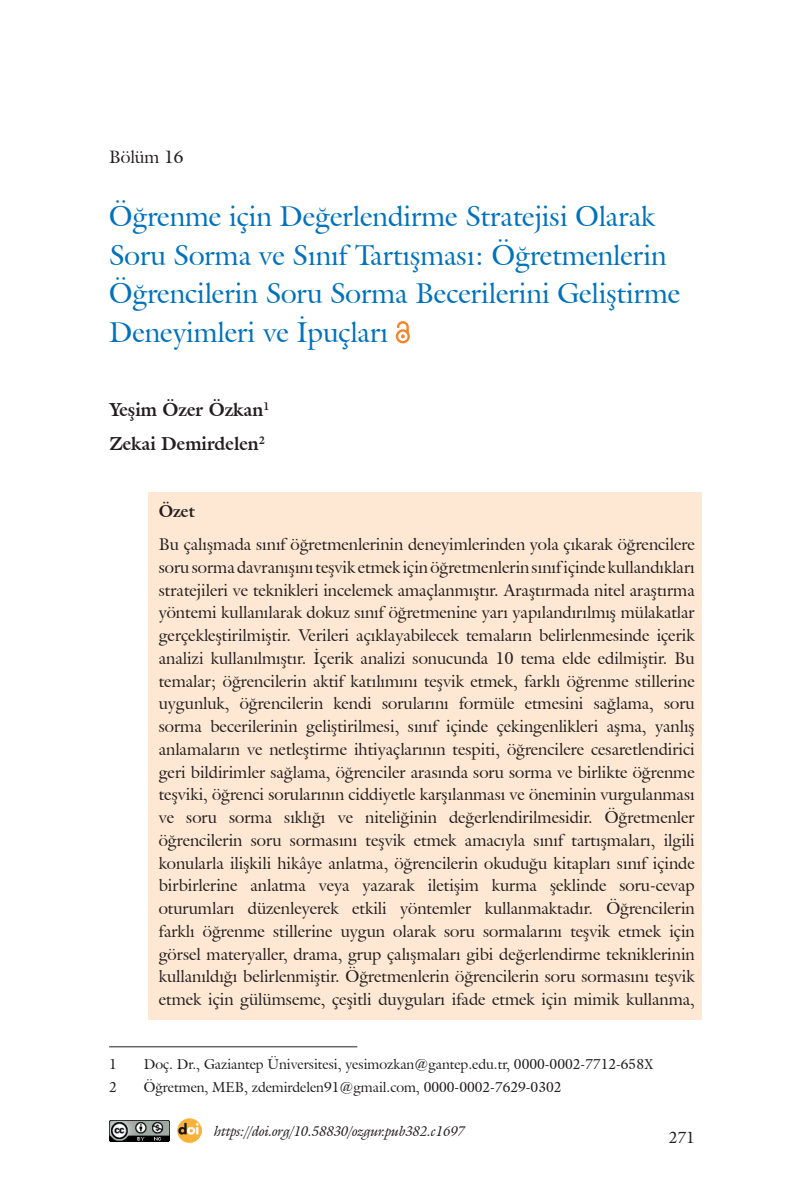
<style>
.page{position:relative;width:794px;height:1191px;background:#fff}
.page>*{position:absolute;margin:0;border:0;box-sizing:border-box;transform-origin:0 0}
.t1{font:28px/38.5px "Galliard IT Cby BT";color:#0072bc}
.t2{font:700 18.38px/34.5px "Galliard IT Cby BT";color:#231f20}
.t3{font:17.5px "Galliard IT Cby BT";color:#231f20}
.t4{font:16.62px/22.8px "Galliard IT Cby BT";color:#231f20;text-align:justify}
.t5{font:700 16.62px "Galliard IT Cby BT";color:#231f20}
.t6{font:15.75px "Galliard IT Cby BT";color:#231f20}
.t7{font:14px "Galliard IT Cby BT";color:#231f20}
.t8{font:italic 14px "Galliard IT Cby BT";color:#231f20}
</style>
<div class="page">
<div style="left:148px;top:492px;width:554px;height:527px;background:#fee8d3"></div>
<svg style="left:396px;top:321px;width:14px;height:22px"></svg>
<hr style="left:109px;top:1046px;width:248px;height:1px;background:#231f20">
<img style="left:109px;top:1120px;width:60px;height:21px">
<img style="left:177px;top:1118px;width:24px;height:24px">
<p class="t3" style="left:109px;top:145px;width:76px">Bölüm 16</p>
<h1 class="t1" style="left:109px;top:197px;width:572px">Öğrenme için Değerlendirme Stratejisi Olarak Soru Sorma ve Sınıf Tartışması: Öğretmenlerin Öğrencilerin Soru Sorma Becerilerini Geliştirme Deneyimleri ve İpuçları</h1>
<p class="t2" style="left:109px;top:392px;width:162px">Yeşim Özer Özkan<sup>1<br></sup>Zekai Demirdelen<sup>2</sup></p>
<p class="t5" style="left:159px;top:501px;width:38px">Özet</p>
<p class="t4" style="left:159px;top:533px;width:537px">Bu çalışmada sınıf öğretmenlerinin deneyimlerinden yola çıkarak öğrencilere soru sorma davranışını teşvik etmek için öğretmenlerin sınıf içinde kullandıkları stratejileri ve teknikleri incelemek amaçlanmıştır. Araştırmada nitel araştırma yöntemi kullanılarak dokuz sınıf öğretmenine yarı yapılandırılmış mülakatlar gerçekleştirilmiştir. Verileri açıklayabilecek temaların belirlenmesinde içerik analizi kullanılmıştır. İçerik analizi sonucunda 10 tema elde edilmiştir. Bu temalar; öğrencilerin aktif katılımını teşvik etmek, farklı öğrenme stillerine uygunluk, öğrencilerin kendi sorularını formüle etmesini sağlama, soru sorma becerilerinin geliştirilmesi, sınıf içinde çekingenlikleri aşma, yanlış anlamaların ve netleştirme ihtiyaçlarının tespiti, öğrencilere cesaretlendirici geri bildirimler sağlama, öğrenciler arasında soru sorma ve birlikte öğrenme teşviki, öğrenci sorularının ciddiyetle karşılanması ve öneminin vurgulanması ve soru sorma sıklığı ve niteliğinin değerlendirilmesidir. Öğretmenler öğrencilerin soru sormasını teşvik etmek amacıyla sınıf tartışmaları, ilgili konularla ilişkili hikâye anlatma, öğrencilerin okuduğu kitapları sınıf içinde birbirlerine anlatma veya yazarak iletişim kurma şeklinde soru-cevap oturumları düzenleyerek etkili yöntemler kullanmaktadır. Öğrencilerin farklı öğrenme stillerine uygun olarak soru sormalarını teşvik etmek için görsel materyaller, drama, grup çalışmaları gibi değerlendirme tekniklerinin kullanıldığı belirlenmiştir. Öğretmenlerin öğrencilerin soru sormasını teşvik etmek için gülümseme, çeşitli duyguları ifade etmek için mimik kullanma,</p>
<p class="t7" style="left:109px;top:1055px;width:9px">1</p>
<p class="t7" style="left:144px;top:1055px;width:511px">Doç. Dr., Gaziantep Üniversitesi, yesimozkan@gantep.edu.tr, 0000-0002-7712-658X</p>
<p class="t7" style="left:109px;top:1077px;width:9px">2</p>
<p class="t7" style="left:144px;top:1077px;width:419px">Öğretmen, MEB, zdemirdelen91@gmail.com, 0000-0002-7629-0302</p>
<p class="t8" style="left:214px;top:1121px;width:252px">https://doi.org/10.58830/ozgur.pub382.c1697</p>
<p class="t6" style="left:668px;top:1127px;width:28px">271</p>
</div>
